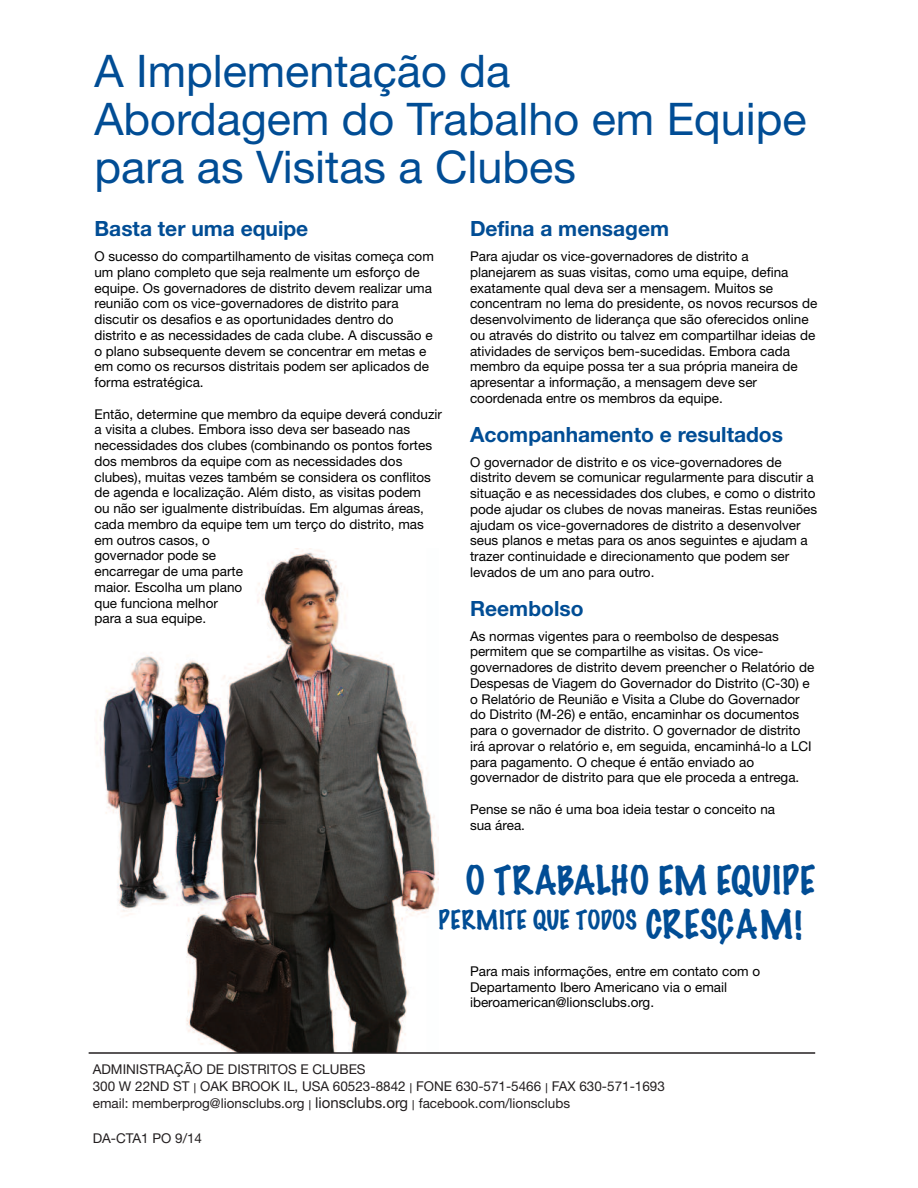
<style>
.page{position:relative;width:918px;height:1188px;background:#fff}
.page>*{position:absolute;margin:0;border:0;box-sizing:border-box;transform-origin:0 0}
.t1{font:45px/48px "Helvetica Neue";color:#014d95}
.t2{font:100 36px "Marker Felt";color:#014d95}
.t3{font:100 24px "Marker Felt";color:#014d95}
.t4{font:700 21px "Helvetica Neue";color:#014d95}
.t5{font:13.5px/15.8px "Helvetica Neue";color:#000}
.t6{font:13.5px/17.1px "Helvetica Neue";color:#231f20}
.s1{font-size:36px}
.s2{font-size:15px}
</style>
<div class="page">
<img style="left:97px;top:548px;width:341px;height:504px">
<hr style="left:89px;top:1052px;width:726px;height:2px;background:#231f20">
<h1 class="t1" style="left:94px;top:51px;width:714px">A Implementação da<br>Abordagem do Trabalho em Equipe para as Visitas a Clubes</h1>
<h3 class="t4" style="left:94px;top:210px;width:215px">Basta ter uma equipe</h3>
<p class="t5" style="left:94px;top:250px;width:341px">O sucesso do compartilhamento de visitas começa com um plano completo que seja realmente um esforço de equipe. Os governadores de distrito devem realizar uma reunião com os vice-governadores de distrito para discutir os desafios e as oportunidades dentro do distrito e as necessidades de cada clube. A discussão e o plano subsequente devem se concentrar em metas e em como os recursos distritais podem ser aplicados de forma estratégica.</p>
<p class="t5" style="left:95px;top:407px;width:349px">Então, determine que membro da equipe deverá conduzir a visita a clubes. Embora isso deva ser baseado nas necessidades dos clubes (combinando os pontos fortes dos membros da equipe com as necessidades dos clubes), muitas vezes também se considera os conflitos de agenda e localização. Além disto, as visitas podem<br>ou não ser igualmente distribuídas. Em algumas áreas, cada membro da equipe tem um terço do distrito, mas em outros casos, o<br>governador pode se<br>encarregar de uma parte<br>maior. Escolha um plano<br>que funciona melhor<br>para a sua equipe.</p>
<h3 class="t4" style="left:470px;top:210px;width:201px">Defina a mensagem</h3>
<p class="t5" style="left:470px;top:250px;width:349px">Para ajudar os vice-governadores de distrito a planejarem as suas visitas, como uma equipe, defina exatamente qual deva ser a mensagem. Muitos se concentram no lema do presidente, os novos recursos de desenvolvimento de liderança que são oferecidos online ou através do distrito ou talvez em compartilhar ideias de atividades de serviços bem-sucedidas. Embora cada membro da equipe possa ter a sua própria maneira de apresentar a informação, a mensagem deve ser coordenada entre os membros da equipe.</p>
<h3 class="t4" style="left:470px;top:415px;width:315px">Acompanhamento e resultados</h3>
<p class="t5" style="left:470px;top:455px;width:349px">O governador de distrito e os vice-governadores de distrito devem se comunicar regularmente para discutir a situação e as necessidades dos clubes, e como o distrito pode ajudar os clubes de novas maneiras. Estas reuniões ajudam os vice-governadores de distrito a desenvolver seus planos e metas para os anos seguintes e ajudam a trazer continuidade e direcionamento que podem ser levados de um ano para outro.</p>
<h3 class="t4" style="left:470px;top:589px;width:115px">Reembolso</h3>
<p class="t5" style="left:470px;top:629px;width:346px">As normas vigentes para o reembolso de despesas permitem que se compartilhe as visitas. Os vice&shy;governadores de distrito devem preencher o Relatório de Despesas de Viagem do Governador do Distrito (C-30) e o Relatório de Reunião e Visita a Clube do Governador do Distrito (M-26) e então, encaminhar os documentos para o governador de distrito. O governador de distrito irá aprovar o relatório e, em seguida, encaminhá-lo a LCI para pagamento. O cheque é então enviado ao governador de distrito para que ele proceda a entrega.</p>
<p class="t5" style="left:470px;top:803px;width:307px">Pense se não é uma boa ideia testar o conceito na sua área.</p>
<h2 class="t2" style="left:465px;top:852px;width:351px">O TRABALHO EM EQUIPE</h2>
<h3 class="t3" style="left:439px;top:901px;width:365px">PERMITE QUE TODOS <span class="s1">CRESÇAM!</span></h3>
<p class="t5" style="left:470px;top:965px;width:292px">Para mais informações, entre em contato com o<br>Departamento Ibero Americano via o email iberoamerican@lionsclubs.org.</p>
<p class="t6" style="left:93px;top:1062px;width:574px">ADMINISTRAÇÃO DE DISTRITOS E CLUBES<br>300 W 22ND ST | OAK BROOK IL, USA 60523-8842 | FONE 630-571-5466 | FAX 630-571-1693 email: memberprog@lionsclubs.org | <span class="s2">lionsclubs.org</span> | facebook.com/lionsclubs</p>
<p class="t6" style="left:93px;top:1131px;width:111px">DA-CTA1 PO 9/14</p>
</div>
